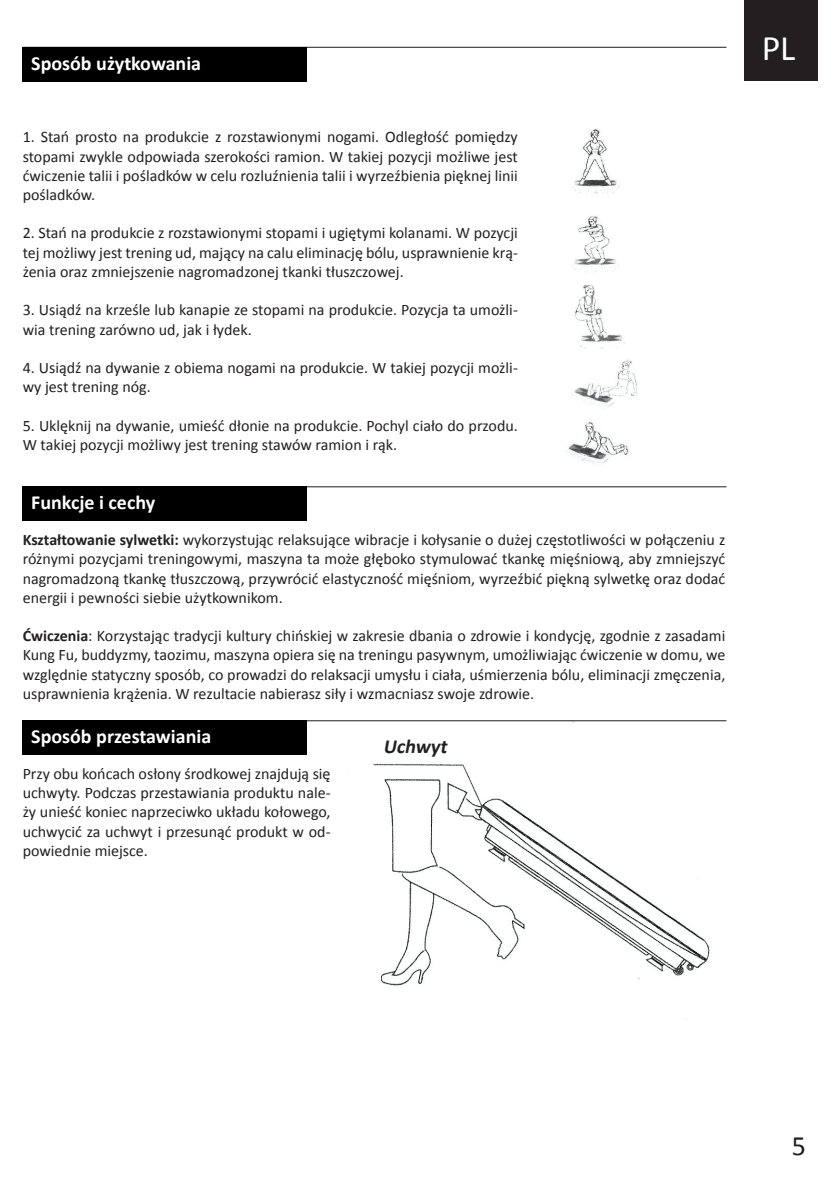
<style>
.page{position:relative;width:840px;height:1191px;background:#fff}
.page>*{position:absolute;margin:0;border:0;box-sizing:border-box;transform-origin:0 0}
.t1{font:36px "Calibri";color:#fff}
.t2{font:28px "Calibri";color:#231f20}
.t3{font:700 20px "Calibri";color:#fff}
.t4{font:italic 700 20px "Calibri";color:#231f20}
.t5{font:16px/19.2px "Calibri";color:#231f20;text-align:justify}
.s1{font-weight:700}
</style>
<div class="page">
<div style="left:743px;top:0;width:73px;height:80px;background:#231f20"></div>
<img style="left:340px;top:721px;width:382px;height:299px">
<hr style="left:23px;top:47px;width:703px;height:1px;background:#231f20">
<div style="left:23px;top:47px;width:283px;height:35px;background:#000"></div>
<img style="left:565px;top:128px;width:72px;height:337px">
<hr style="left:23px;top:486px;width:703px;height:1px;background:#231f20">
<div style="left:23px;top:486px;width:283px;height:35px;background:#000"></div>
<hr style="left:23px;top:720px;width:703px;height:1px;background:#231f20">
<div style="left:23px;top:720px;width:283px;height:35px;background:#000"></div>
<div style="left:367px;top:738px;width:103px;height:23px;background:#fff"></div>
<p class="t3" style="left:31px;top:50px;width:171px">Sposób użytkowania</p>
<p class="t5" style="left:23px;top:128px;width:496px">1. Stań prosto na produkcie z rozstawionymi nogami. Odległość pomiędzy stopami zwykle odpowiada szerokości ramion. W takiej pozycji możliwe jest ćwiczenie talii i pośladków w celu rozluźnienia talii i wyrzeźbienia pięknej linii pośladków.</p>
<p class="t5" style="left:23px;top:224px;width:496px">2. Stań na produkcie z rozstawionymi stopami i ugiętymi kolanami. W pozycji tej możliwy jest trening ud, mający na calu eliminację bólu, usprawnienie krą&shy;żenia oraz zmniejszenie nagromadzonej tkanki tłuszczowej.</p>
<p class="t5" style="left:23px;top:300px;width:496px">3. Usiądź na krześle lub kanapie ze stopami na produkcie. Pozycja ta umożli&shy;wia trening zarówno ud, jak i łydek.</p>
<p class="t5" style="left:23px;top:358px;width:496px">4. Usiądź na dywanie z obiema nogami na produkcie. W takiej pozycji możli&shy;wy jest trening nóg.</p>
<p class="t5" style="left:23px;top:416px;width:496px">5. Uklęknij na dywanie, umieść dłonie na produkcie. Pochyl ciało do przodu.<br>W takiej pozycji możliwy jest trening stawów ramion i rąk.</p>
<p class="t3" style="left:31px;top:490px;width:125px">Funkcje i cechy</p>
<p class="t5" style="left:23px;top:530px;width:703px"><span class="s1">Kształtowanie sylwetki:</span> wykorzystując relaksujące wibracje i kołysanie o dużej częstotliwości w połączeniu z różnymi pozycjami treningowymi, maszyna ta może głęboko stymulować tkankę mięśniową, aby zmniejszyć nagromadzoną tkankę tłuszczową, przywrócić elastyczność mięśniom, wyrzeźbić piękną sylwetkę oraz dodać energii i pewności siebie użytkownikom.</p>
<p class="t5" style="left:23px;top:626px;width:703px"><span class="s1">Ćwiczenia</span>: Korzystając tradycji kultury chińskiej w zakresie dbania o zdrowie i kondycję, zgodnie z zasadami Kung Fu, buddyzmy, taozimu, maszyna opiera się na treningu pasywnym, umożliwiając ćwiczenie w domu, we względnie statyczny sposób, co prowadzi do relaksacji umysłu i ciała, uśmierzenia bólu, eliminacji zmęczenia, usprawnienia krążenia. W rezultacie nabierasz siły i wzmacniasz swoje zdrowie.</p>
<p class="t3" style="left:31px;top:724px;width:181px">Sposób przestawiania</p>
<p class="t5" style="left:23px;top:764px;width:309px">Przy obu końcach osłony środkowej znajdują się uchwyty. Podczas przestawiania produktu nale&shy;ży unieść koniec naprzeciwko układu kołowego, uchwycić za uchwyt i przesunąć produkt w od&shy;powiednie miejsce.</p>
<p class="t4" style="left:383px;top:734px;width:70px">Uchwyt</p>
<h1 class="t1" style="left:761px;top:25px;width:35px">PL</h1>
<h2 class="t2" style="left:791px;top:1128px;width:16px">5</h2>
</div>
